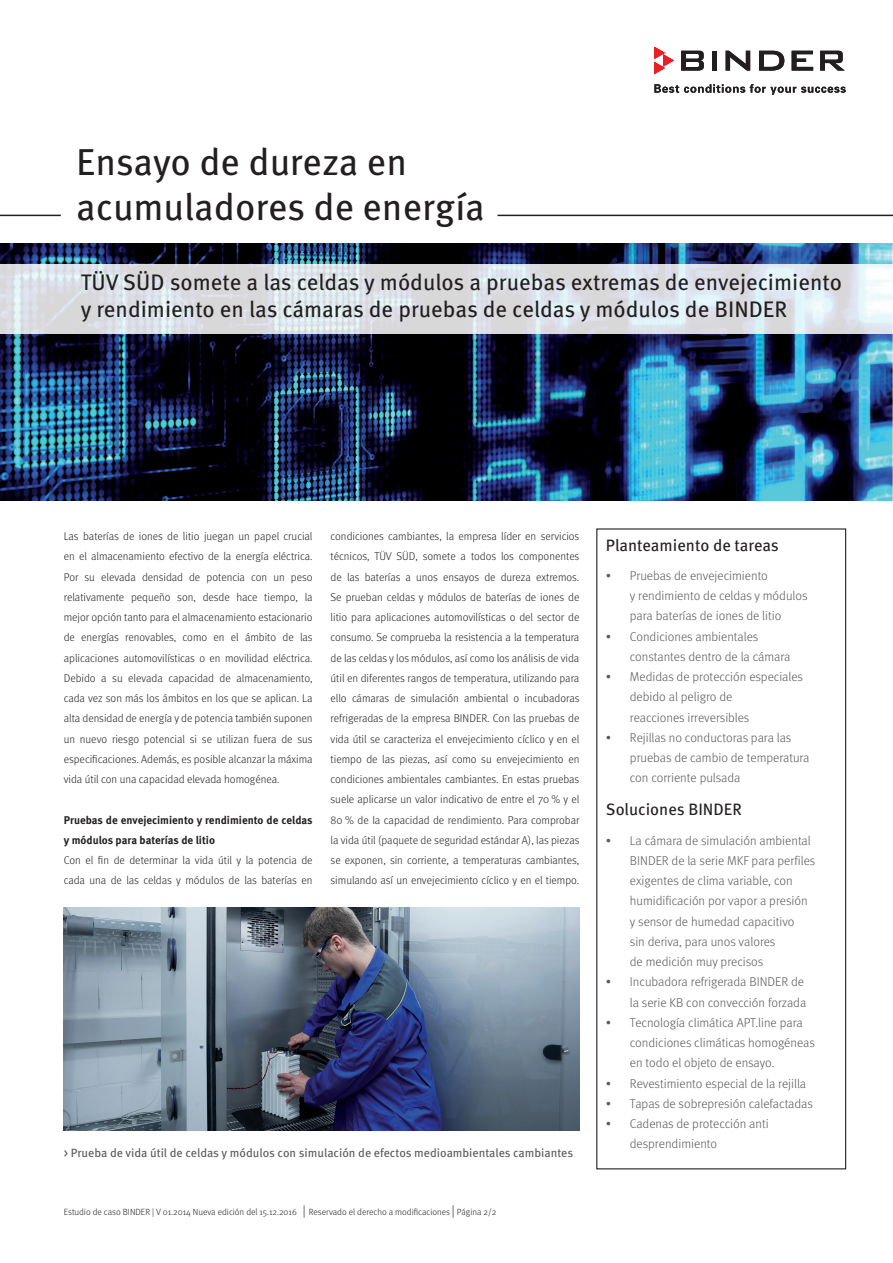
<style>
.page{position:relative;width:893px;height:1263px;background:#fff}
.page>*{position:absolute;margin:0;border:0;box-sizing:border-box;transform-origin:0 0}
.t1{font:37.5px/45px "Meta Pro";letter-spacing:-.005em;color:#231f20}
.t2{font:22.5px/27px "Meta Pro";color:#231f20}
.t3{font:16.5px "Meta Pro";color:#231f20}
.t4{font:300 12.75px/20.2px "Meta Pro";color:#57585a}
.t5{font:12px "Meta Pro";color:#57585a}
.t6{font:300 11.25px/20.2px "Meta Pro";color:#231f20;text-align:justify}
.t7{font:700 11.25px/20.2px "Meta Pro";color:#231f20}
.t8{font:300 9px "Meta Pro";color:#231f20}
.s1{font-size:12.75px}
</style>
<div class="page">
<svg style="left:654px;top:84px;width:192px;height:11px"></svg>
<svg style="left:681px;top:51px;width:23px;height:20px"></svg>
<div style="left:712px;top:51px;width:5px;height:20px;background:#231f20"></div>
<svg style="left:726px;top:51px;width:24px;height:20px"></svg>
<svg style="left:759px;top:51px;width:25px;height:20px"></svg>
<svg style="left:792px;top:51px;width:21px;height:20px"></svg>
<svg style="left:820px;top:51px;width:25px;height:20px"></svg>
<svg style="left:654px;top:47px;width:19px;height:27px"></svg>
<img style="left:0;top:243px;width:893px;height:258px">
<svg style="left:0;top:264px;width:893px;height:69px;background:#dce0e5"></svg>
<div style="left:596px;top:528px;width:250px;height:641px;border:1px solid #231f20"></div>
<img style="left:64px;top:908px;width:515px;height:222px">
<hr style="left:0;top:215px;width:61px;height:1px;background:#231f20">
<hr style="left:497px;top:215px;width:396px;height:1px;background:#231f20">
<h1 class="t1" style="left:76px;top:137px;width:410px">Ensayo de dureza en acumuladores de energía</h1>
<h2 class="t2" style="left:81px;top:267px;width:763px">TÜV SÜD somete a las celdas y módulos a pruebas extremas de envejecimiento y rendimiento en las cámaras de pruebas de celdas y módulos de BINDER</h2>
<p class="t6" style="left:64px;top:525px;width:250px">Las baterías de iones de litio juegan un papel crucial en el almacenamiento efectivo de la energía eléctrica.<br>Por su elevada densidad de potencia con un peso relativamente pequeño son, desde hace tiempo, la mejor opción tanto para el almacenamiento estacionario de energías renovables, como en el ámbito de las aplicaciones automovilísticas o en movilidad eléctrica.<br>Debido a su elevada capacidad de almacenamiento, cada vez son más los ámbitos en los que se aplican. La alta densidad de energía y de potencia también suponen un nuevo riesgo potencial si se utilizan fuera de sus especificaciones. Además, es posible alcanzar la máxima vida útil con una capacidad elevada homogénea.</p>
<p class="t7" style="left:64px;top:809px;width:250px">Pruebas de envejecimiento y rendimiento de celdas y módulos para baterías de litio</p>
<p class="t6" style="left:64px;top:849px;width:250px">Con el fin de determinar la vida útil y la potencia de cada una de las celdas y módulos de las baterías en</p>
<p class="t6" style="left:331px;top:525px;width:250px">condiciones cambiantes, la empresa líder en servicios técnicos, TÜV SÜD, somete a todos los componentes de las baterías a unos ensayos de dureza extremos.<br>Se prueban celdas y módulos de baterías de iones de litio para aplicaciones automovilísticas o del sector de consumo. Se comprueba la resistencia a la temperatura de las celdas y los módulos, así como los análisis de vida útil en diferentes rangos de temperatura, utilizando para ello cámaras de simulación ambiental o incubadoras refrigeradas de la empresa BINDER. Con las pruebas de vida útil se caracteriza el envejecimiento cíclico y en el tiempo de las piezas, así como su envejecimiento en condiciones ambientales cambiantes. En estas pruebas suele aplicarse un valor indicativo de entre el 70 % y el 80 % de la capacidad de rendimiento. Para comprobar la vida útil (paquete de seguridad estándar A), las piezas se exponen, sin corriente, a temperaturas cambiantes, simulando así un envejecimiento cíclico y en el tiempo.</p>
<h3 class="t3" style="left:606px;top:532px;width:174px">Planteamiento de tareas</h3>
<p class="t4" style="left:630px;top:565px;width:179px;text-indent:-24px">• Pruebas de envejecimiento<br>y rendimiento de celdas y módulos para baterías de iones de litio</p>
<p class="t4" style="left:630px;top:625px;width:162px;text-indent:-24px">• Condiciones ambientales constantes dentro de la cámara</p>
<p class="t4" style="left:630px;top:666px;width:175px;text-indent:-24px">• Medidas de protección especiales debido al peligro de<br>reacciones irreversibles</p>
<p class="t4" style="left:630px;top:726px;width:181px;text-indent:-24px">• Rejillas no conductoras para las pruebas de cambio de temperatura con corriente pulsada</p>
<h3 class="t3" style="left:606px;top:797px;width:137px">Soluciones BINDER</h3>
<p class="t4" style="left:630px;top:829px;width:187px;text-indent:-24px">• La cámara de simulación ambiental<br>BINDER de la serie MKF para perfiles exigentes de clima variable, con humidificación por vapor a presión y sensor de humedad capacitivo<br>sin deriva, para unos valores<br>de medición muy precisos</p>
<p class="t4" style="left:606px;top:971px;width:202px;text-align:right">• Incubadora refrigerada BINDER de la serie KB con convección forzada</p>
<p class="t4" style="left:630px;top:1011px;width:186px;text-indent:-24px">• Tecnología climática APT.line para condiciones climáticas homogéneas en todo el objeto de ensayo.</p>
<p class="t4" style="left:606px;top:1072px;width:202px">• Revestimiento especial de la rejilla</p>
<p class="t4" style="left:606px;top:1092px;width:208px">• Tapas de sobrepresión calefactadas</p>
<p class="t4" style="left:630px;top:1113px;width:140px;text-indent:-24px">• Cadenas de protección anti desprendimiento</p>
<p class="t5" style="left:64px;top:1143px;width:511px">&gt; Prueba de vida útil de celdas y módulos con simulación de efectos medioambientales cambiantes</p>
<p class="t8" style="left:64px;top:1205px;width:434px">Estudio de caso BINDER | V 01.2014 Nueva edición del 15.12.2016 <span class="s1">|</span> Reservado el derecho a modificaciones <span class="s1">|</span> Página 2/2</p>
</div>
